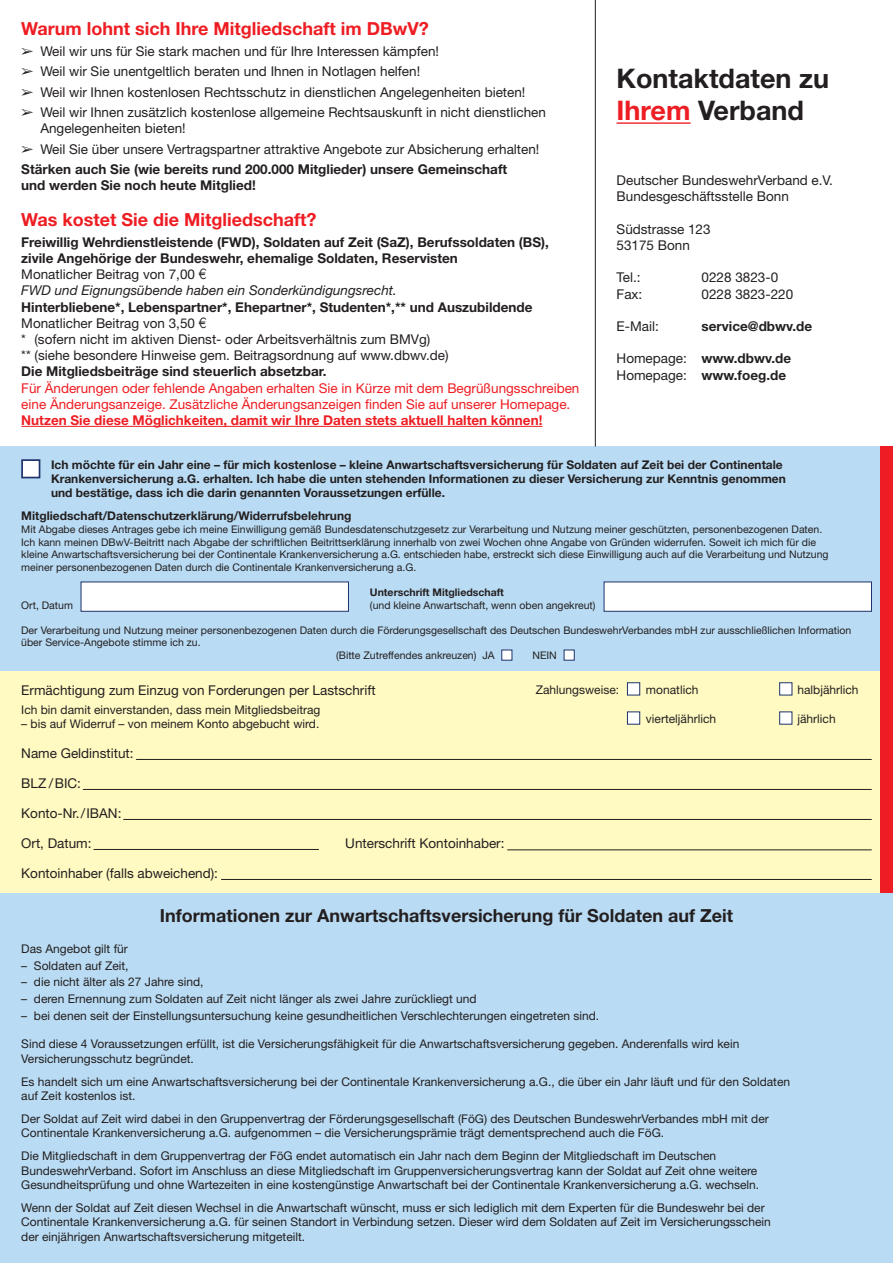
<style>
.page{position:relative;width:893px;height:1263px;background:#fff}
.page>*{position:absolute;margin:0;border:0;box-sizing:border-box;transform-origin:0 0}
.t1{font:700 27px/32.4px "Helvetica Neue";color:#231f20}
.t2{font:700 18px "Helvetica Neue";color:#ee1d23}
.t3{font:700 18px "Helvetica Neue";color:#231f20}
.t4{font:13.5px/16.2px "Helvetica Neue";color:#231f20}
.t5{font:700 13.5px/16.2px "Helvetica Neue";color:#231f20}
.t6{font:13.5px/16.2px "Helvetica Neue";color:#ee1d23}
.t7{font:700 13.5px "Helvetica Neue";color:#ee1d23}
.t8{font:italic 13.5px "Helvetica Neue";color:#231f20}
.t9{font:12px/14.4px "Helvetica Neue";color:#231f20}
.t10{font:700 12px/14.4px "Helvetica Neue";color:#231f20}
.t11{font:10.5px/12.6px "Helvetica Neue";color:#231f20}
.t12{font:700 10.5px "Helvetica Neue";color:#231f20}
.s1{font-weight:700}
.s2{color:#ee1d23}
.s3{font-weight:400}
</style>
<div class="page">
<div style="left:0;top:446px;width:893px;height:817px;background:#b9dbf3"></div>
<div style="left:0;top:672px;width:893px;height:221px;background:#fffac1"></div>
<div style="left:880px;top:446px;width:13px;height:447px;background:#ee1d23"></div>
<hr style="left:21px;top:426px;width:521px;height:1px;background:#ee1d23">
<hr style="left:136px;top:759px;width:736px;height:1px;background:#231f20">
<hr style="left:83px;top:789px;width:789px;height:1px;background:#231f20">
<hr style="left:123px;top:819px;width:749px;height:1px;background:#231f20">
<hr style="left:507px;top:850px;width:365px;height:1px;background:#231f20">
<hr style="left:94px;top:849px;width:225px;height:1px;background:#231f20">
<hr style="left:221px;top:879px;width:651px;height:1px;background:#231f20">
<hr style="left:617px;top:122px;width:73px;height:2px;background:#ee1d23">
<hr style="left:595px;top:0;width:1px;height:446px;background:#231f20">
<div style="left:21px;top:459px;width:19px;height:19px;background:#fff;border:2px solid #1f336c"></div>
<div style="left:502px;top:650px;width:10px;height:10px;background:#fff"></div>
<div style="left:627px;top:682px;width:13px;height:13px;background:#fff;border:1px solid #1f336c"></div>
<div style="left:627px;top:712px;width:13px;height:12px;background:#fff;border:1px solid #1f336c"></div>
<div style="left:779px;top:682px;width:13px;height:13px;background:#fff;border:1px solid #1f336c"></div>
<div style="left:779px;top:712px;width:13px;height:12px;background:#fff;border:1px solid #1f336c"></div>
<div style="left:564px;top:650px;width:10px;height:10px;background:#fff"></div>
<div style="left:81px;top:582px;width:268px;height:29px;background:#fff"></div>
<div style="left:604px;top:582px;width:268px;height:29px;background:#fff"></div>
<h2 class="t2" style="left:21px;top:18px;width:409px">Warum lohnt sich Ihre Mitgliedschaft im DBwV?</h2>
<p class="t4" style="left:21px;top:43px;width:419px">➢ Weil wir uns für Sie stark machen und für Ihre Interessen kämpfen!</p>
<p class="t4" style="left:21px;top:63px;width:400px">➢ Weil wir Sie unentgeltlich beraten und Ihnen in Notlagen helfen!</p>
<p class="t4" style="left:21px;top:84px;width:506px">➢ Weil wir Ihnen kostenlosen Rechtsschutz in dienstlichen Angelegenheiten bieten!</p>
<p class="t4" style="left:40px;top:104px;width:507px;text-indent:-19px">➢ Weil wir Ihnen zusätzlich kostenlose allgemeine Rechtsauskunft in nicht dienstlichen<br>Angelegenheiten bieten!</p>
<p class="t4" style="left:21px;top:139px;width:520px;line-height:20.4px">➢ Weil Sie über unsere Vertragspartner attraktive Angebote zur Absicherung erhalten!<br><span class="s1">Stärken auch Sie (wie bereits rund 200.000 Mitglieder) unsere Gemeinschaft</span></p>
<p class="t5" style="left:21px;top:177px;width:236px">und werden Sie noch heute Mitglied!</p>
<h2 class="t2" style="left:21px;top:209px;width:297px">Was kostet Sie die Mitgliedschaft?</h2>
<p class="t5" style="left:21px;top:234px;width:529px">Freiwillig Wehrdienstleistende (FWD), Soldaten auf Zeit (SaZ), Berufssoldaten (BS), zivile Angehörige der Bundeswehr, ehemalige Soldaten, Reservisten</p>
<p class="t4" style="left:21px;top:266px;width:175px">Monatlicher Beitrag von 7,00</p>
<p class="t8" style="left:21px;top:282px;width:377px">FWD und Eignungsübende haben ein Sonderkündigungsrecht.</p>
<p class="t5" style="left:21px;top:298px;width:513px">Hinterbliebene*, Lebenspartner*, Ehepartner*, Studenten*,** und Auszubildende</p>
<p class="t4" style="left:21px;top:315px;width:429px">Monatlicher Beitrag von 3,50<br>* (sofern nicht im aktiven Dienst- oder Arbeitsverhältnis zum BMVg)<br>** (siehe besondere Hinweise gem. Beitragsordnung auf www.dbwv.de)</p>
<p class="t5" style="left:21px;top:363px;width:307px">Die Mitgliedsbeiträge sind steuerlich absetzbar.</p>
<p class="t6" style="left:21px;top:379px;width:560px">Für Änderungen oder fehlende Angaben erhalten Sie in Kürze mit dem Begrüßungsschreiben eine Änderungsanzeige. Zusätzliche Änderungsanzeigen finden Sie auf unserer Homepage.</p>
<p class="t7" style="left:21px;top:412px;width:523px">Nutzen Sie diese Möglichkeiten, damit wir Ihre Daten stets aktuell halten können!</p>
<p class="t10" style="left:51px;top:457px;width:736px">Ich möchte für ein Jahr eine – für mich kostenlose – kleine Anwartschaftsversicherung für Soldaten auf Zeit bei der Continentale<br>Krankenversicherung a.G. erhalten. Ich habe die unten stehenden Informationen zu dieser Versicherung zur Kenntnis genommen und bestätige, dass ich die darin genannten Voraussetzungen erfülle.</p>
<p class="t10" style="left:21px;top:509px;width:332px">Mitgliedschaft/Datenschutzerklärung/Widerrufsbelehrung</p>
<p class="t11" style="left:21px;top:523px;width:809px">Mit Abgabe dieses Antrages gebe ich meine Einwilligung gemäß Bundesdatenschutzgesetz zur Verarbeitung und Nutzung meiner geschützten, personenbezogenen Daten.<br>Ich kann meinen DBwV-Beitritt nach Abgabe der schriftlichen Beitrittserklärung innerhalb von zwei Wochen ohne Angabe von Gründen widerrufen. Soweit ich mich für die kleine Anwartschaftsversicherung bei der Continentale Krankenversicherung a.G. entschieden habe, erstreckt sich diese Einwilligung auch auf die Verarbeitung und Nutzung meiner personenbezogenen Daten durch die Continentale Krankenversicherung a.G.</p>
<p class="t12" style="left:370px;top:586px;width:135px">Unterschrift Mitgliedschaft</p>
<p class="t11" style="left:21px;top:598px;width:53px">Ort, Datum</p>
<p class="t11" style="left:370px;top:598px;width:227px">(und kleine Anwartschaft, wenn oben angekreut)</p>
<p class="t11" style="left:21px;top:624px;width:832px">Der Verarbeitung und Nutzung meiner personenbezogenen Daten durch die Förderungsgesellschaft des Deutschen BundeswehrVerbandes mbH zur ausschließlichen Information</p>
<p class="t11" style="left:21px;top:636px;width:181px">über Service-Angebote stimme ich zu.</p>
<p class="t11" style="left:336px;top:649px;width:160px">(Bitte Zutreffendes ankreuzen) JA</p>
<p class="t11" style="left:533px;top:649px;width:26px">NEIN</p>
<h1 class="t1" style="left:617px;top:62px;width:214px">Kontaktdaten zu<br><span class="s2">Ihrem</span> Verband</h1>
<p class="t4" style="left:617px;top:172px;width:218px">Deutscher BundeswehrVerband e.V.<br>Bundesgeschäftsstelle Bonn</p>
<p class="t4" style="left:617px;top:221px;width:96px">Südstrasse 123<br>53175 Bonn</p>
<p class="t4" style="left:617px;top:269px;width:26px">Tel.:</p>
<p class="t4" style="left:702px;top:269px;width:78px">0228 3823-0</p>
<p class="t4" style="left:617px;top:285px;width:27px">Fax:</p>
<p class="t4" style="left:702px;top:285px;width:93px">0228 3823-220</p>
<p class="t4" style="left:617px;top:318px;width:44px">E-Mail:</p>
<p class="t5" style="left:702px;top:318px;width:112px">service@dbwv.de</p>
<p class="t5" style="left:617px;top:350px;width:176px"><span class="s3">Homepage:</span> www.dbwv.de<br><span class="s3">Homepage:</span> www.foeg.de</p>
<p class="t4" style="left:21px;top:682px;width:356px">Ermächtigung zum Einzug von Forderungen per Lastschrift</p>
<p class="t9" style="left:21px;top:702px;width:301px">Ich bin damit einverstanden, dass mein Mitgliedsbeitrag</p>
<p class="t9" style="left:21px;top:717px;width:300px">– bis auf Widerruf – von meinem Konto abgebucht wird.</p>
<p class="t4" style="left:21px;top:745px;width:114px">Name Geldinstitut:</p>
<p class="t4" style="left:21px;top:775px;width:61px">BLZ /BIC:</p>
<p class="t4" style="left:21px;top:805px;width:102px">Konto-Nr./IBAN:</p>
<p class="t4" style="left:21px;top:835px;width:72px">Ort, Datum:</p>
<p class="t4" style="left:345px;top:835px;width:161px">Unterschrift Kontoinhaber:</p>
<p class="t4" style="left:21px;top:865px;width:198px">Kontoinhaber (falls abweichend):</p>
<p class="t9" style="left:536px;top:682px;width:85px">Zahlungsweise:</p>
<p class="t9" style="left:646px;top:682px;width:54px">monatlich</p>
<p class="t9" style="left:797px;top:682px;width:63px">halbjährlich</p>
<p class="t9" style="left:646px;top:711px;width:72px">vierteljährlich</p>
<p class="t9" style="left:797px;top:711px;width:40px">jährlich</p>
<h2 class="t3" style="left:160px;top:904px;width:574px">Informationen zur Anwartschaftsversicherung für Soldaten auf Zeit</h2>
<p class="t9" style="left:21px;top:942px;width:108px">Das Angebot gilt für</p>
<p class="t9" style="left:21px;top:958px;width:109px">– Soldaten auf Zeit,</p>
<p class="t9" style="left:21px;top:975px;width:184px">– die nicht älter als 27 Jahre sind,</p>
<p class="t9" style="left:21px;top:991px;width:457px">– deren Ernennung zum Soldaten auf Zeit nicht länger als zwei Jahre zurückliegt und</p>
<p class="t9" style="left:21px;top:1008px;width:579px">– bei denen seit der Einstellungsuntersuchung keine gesundheitlichen Verschlechterungen eingetreten sind.</p>
<p class="t9" style="left:21px;top:1037px;width:720px">Sind diese 4 Voraussetzungen erfüllt, ist die Versicherungsfähigkeit für die Anwartschaftsversicherung gegeben. Anderenfalls wird kein<br>Versicherungsschutz begründet.</p>
<p class="t9" style="left:21px;top:1074px;width:770px">Es handelt sich um eine Anwartschaftsversicherung bei der Continentale Krankenversicherung a.G., die über ein Jahr läuft und für den Soldaten auf Zeit kostenlos ist.</p>
<p class="t9" style="left:21px;top:1111px;width:749px">Der Soldat auf Zeit wird dabei in den Gruppenvertrag der Förderungsgesellschaft (FöG) des Deutschen BundeswehrVerbandes mbH mit der<br>Continentale Krankenversicherung a.G. aufgenommen – die Versicherungsprämie trägt dementsprechend auch die FöG.</p>
<p class="t9" style="left:21px;top:1148px;width:739px">Die Mitgliedschaft in dem Gruppenvertrag der FöG endet automatisch ein Jahr nach dem Beginn der Mitgliedschaft im Deutschen<br>BundeswehrVerband. Sofort im Anschluss an diese Mitgliedschaft im Gruppenversicherungsvertrag kann der Soldat auf Zeit ohne weitere<br>Gesundheitsprüfung und ohne Wartezeiten in eine kostengünstige Anwartschaft bei der Continentale Krankenversicherung a.G. wechseln.</p>
<p class="t9" style="left:21px;top:1200px;width:751px">Wenn der Soldat auf Zeit diesen Wechsel in die Anwartschaft wünscht, muss er sich lediglich mit dem Experten für die Bundeswehr bei der<br>Continentale Krankenversicherung a.G. für seinen Standort in Verbindung setzen. Dieser wird dem Soldaten auf Zeit im Versicherungsschein der einjährigen Anwartschaftsversicherung mitgeteilt.</p>
</div>
